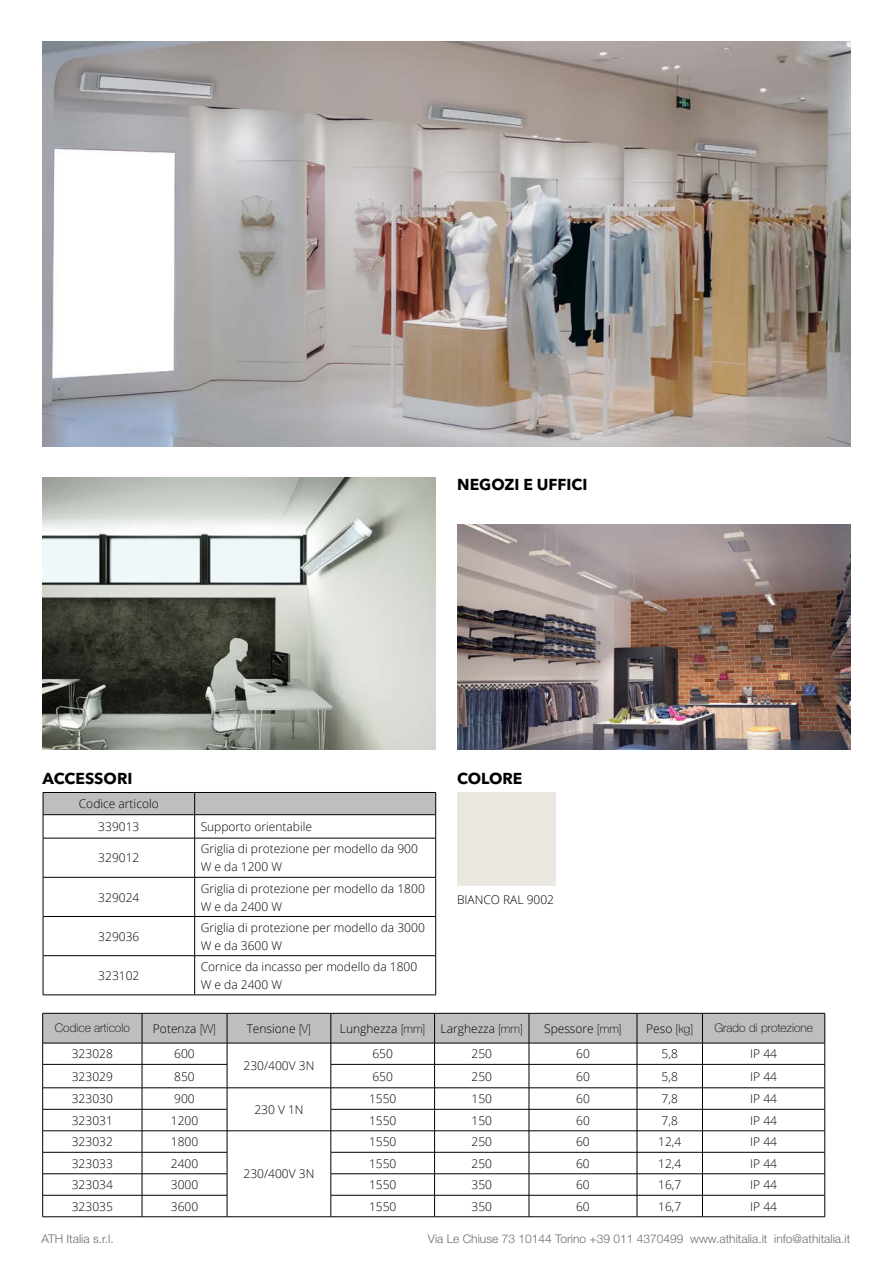
<style>
.page{position:relative;width:893px;height:1263px;background:#fff}
.page>*{position:absolute;margin:0;border:0;box-sizing:border-box;transform-origin:0 0}
.t1{font:700 15.75px "Avenir Next LT Pro";color:#000}
.t2{font:300 12px/18px "Open Sans";color:#000}
.t3{font:300 12px "Helvetica Neue LT Std";color:#6d6e71}
.t4{font:100 12px "Helvetica Neue LT Std";color:#000}
.s1{font-family:"Helvetica Neue LT Std";font-weight:100}
</style>
<div class="page">
<img style="left:457px;top:524px;width:394px;height:225px">
<svg style="left:42px;top:1013px;width:783px;height:203px"></svg>
<hr style="left:43px;top:1216px;width:99px;height:1px;background:#000">
<hr style="left:142px;top:1216px;width:85px;height:1px;background:#000">
<hr style="left:227px;top:1216px;width:104px;height:1px;background:#000">
<hr style="left:331px;top:1216px;width:104px;height:1px;background:#000">
<hr style="left:435px;top:1216px;width:94px;height:1px;background:#000">
<hr style="left:529px;top:1216px;width:108px;height:1px;background:#000">
<hr style="left:637px;top:1216px;width:65px;height:1px;background:#000">
<hr style="left:702px;top:1216px;width:123px;height:1px;background:#000">
<svg style="left:43px;top:792px;width:393px;height:46px"></svg>
<hr style="left:43px;top:838px;width:152px;height:1px;background:#000">
<hr style="left:43px;top:838px;width:1px;height:39px;background:#000">
<hr style="left:195px;top:838px;width:241px;height:1px;background:#000">
<hr style="left:194px;top:838px;width:1px;height:39px;background:#000">
<hr style="left:435px;top:838px;width:1px;height:39px;background:#000">
<hr style="left:43px;top:877px;width:152px;height:1px;background:#000">
<hr style="left:43px;top:877px;width:1px;height:39px;background:#000">
<hr style="left:195px;top:877px;width:241px;height:1px;background:#000">
<hr style="left:194px;top:877px;width:1px;height:39px;background:#000">
<hr style="left:435px;top:877px;width:1px;height:39px;background:#000">
<hr style="left:43px;top:916px;width:152px;height:1px;background:#000">
<hr style="left:43px;top:917px;width:1px;height:38px;background:#000">
<hr style="left:195px;top:916px;width:241px;height:1px;background:#000">
<hr style="left:194px;top:917px;width:1px;height:38px;background:#000">
<hr style="left:435px;top:917px;width:1px;height:38px;background:#000">
<hr style="left:43px;top:955px;width:152px;height:1px;background:#000">
<hr style="left:43px;top:956px;width:1px;height:39px;background:#000">
<hr style="left:195px;top:955px;width:241px;height:1px;background:#000">
<hr style="left:194px;top:956px;width:1px;height:39px;background:#000">
<hr style="left:435px;top:956px;width:1px;height:39px;background:#000">
<hr style="left:43px;top:994px;width:152px;height:1px;background:#000">
<hr style="left:195px;top:994px;width:241px;height:1px;background:#000">
<img style="left:43px;top:478px;width:393px;height:271px">
<img style="left:43px;top:41px;width:807px;height:406px">
<div style="left:457px;top:792px;width:99px;height:93px;background:#eae6e0"></div>
<h1 class="t1" style="left:457px;top:475px;width:132px">NEGOZI E UFFICI</h1>
<h1 class="t1" style="left:43px;top:768px;width:91px">ACCESSORI</h1>
<p class="t2" style="left:79px;top:792px;width:81px;line-height:22.8px;text-align:center">Codice articolo<br>339013</p>
<p class="t2" style="left:201px;top:817px;width:113px">Supporto orientabile</p>
<p class="t2" style="left:98px;top:849px;width:43px">329012</p>
<p class="t2" style="left:201px;top:840px;width:219px">Griglia di protezione per modello da 900<br>W e da 1200 W</p>
<p class="t2" style="left:98px;top:888px;width:43px">329024</p>
<p class="t2" style="left:201px;top:879px;width:226px">Griglia di protezione per modello da 1800<br>W e da 2400 W</p>
<p class="t2" style="left:98px;top:927px;width:43px">329036</p>
<p class="t2" style="left:201px;top:918px;width:226px">Griglia di protezione per modello da 3000<br>W e da 3600 W</p>
<p class="t2" style="left:98px;top:966px;width:43px">323102</p>
<p class="t2" style="left:201px;top:957px;width:218px">Cornice da incasso per modello da 1800<br>W e da 2400 W</p>
<h1 class="t1" style="left:457px;top:768px;width:67px">COLORE</h1>
<p class="t2" style="left:457px;top:890px;width:99px">BIANCO RAL 9002</p>
<p class="t4" style="left:55px;top:1021px;width:76px">Codice articolo</p>
<p class="t2" style="left:153px;top:1019px;width:65px">Potenza <span class="s1">[W]</span></p>
<p class="t2" style="left:247px;top:1019px;width:66px">Tensione <span class="s1">[V]</span></p>
<p class="t2" style="left:340px;top:1019px;width:87px">Lunghezza <span class="s1">[mm]</span></p>
<p class="t2" style="left:441px;top:1019px;width:84px">Larghezza <span class="s1">[mm]</span></p>
<p class="t2" style="left:544px;top:1019px;width:79px">Spessore <span class="s1">[mm]</span></p>
<p class="t2" style="left:646px;top:1019px;width:49px">Peso <span class="s1">[kg]</span></p>
<p class="t4" style="left:714px;top:1021px;width:100px">Grado di protezione</p>
<p class="t2" style="left:72px;top:1045px;width:43px">323028</p>
<p class="t2" style="left:174px;top:1045px;width:22px">600</p>
<p class="t2" style="left:244px;top:1056px;width:72px">230/400V 3N</p>
<p class="t2" style="left:372px;top:1045px;width:22px">650</p>
<p class="t2" style="left:471px;top:1045px;width:22px">250</p>
<p class="t2" style="left:576px;top:1045px;width:15px">60</p>
<p class="t2" style="left:662px;top:1045px;width:18px">5,8</p>
<p class="t2" style="left:750px;top:1045px;width:28px">IP 44</p>
<p class="t2" style="left:72px;top:1067px;width:43px">323029</p>
<p class="t2" style="left:174px;top:1067px;width:22px">850</p>
<p class="t2" style="left:372px;top:1067px;width:22px">650</p>
<p class="t2" style="left:471px;top:1067px;width:22px">250</p>
<p class="t2" style="left:576px;top:1067px;width:15px">60</p>
<p class="t2" style="left:662px;top:1067px;width:18px">5,8</p>
<p class="t2" style="left:750px;top:1067px;width:28px">IP 44</p>
<p class="t2" style="left:72px;top:1089px;width:43px">323030</p>
<p class="t2" style="left:174px;top:1089px;width:22px">900</p>
<p class="t2" style="left:254px;top:1100px;width:51px">230 V 1N</p>
<p class="t2" style="left:369px;top:1089px;width:29px">1550</p>
<p class="t2" style="left:471px;top:1089px;width:22px">150</p>
<p class="t2" style="left:576px;top:1089px;width:15px">60</p>
<p class="t2" style="left:662px;top:1089px;width:18px">7,8</p>
<p class="t2" style="left:750px;top:1089px;width:28px">IP 44</p>
<p class="t2" style="left:72px;top:1111px;width:43px">323031</p>
<p class="t2" style="left:171px;top:1111px;width:29px">1200</p>
<p class="t2" style="left:369px;top:1111px;width:29px">1550</p>
<p class="t2" style="left:471px;top:1111px;width:22px">150</p>
<p class="t2" style="left:576px;top:1111px;width:15px">60</p>
<p class="t2" style="left:662px;top:1111px;width:18px">7,8</p>
<p class="t2" style="left:750px;top:1111px;width:28px">IP 44</p>
<p class="t2" style="left:72px;top:1132px;width:43px">323032</p>
<p class="t2" style="left:171px;top:1132px;width:29px">1800</p>
<p class="t2" style="left:244px;top:1165px;width:72px">230/400V 3N</p>
<p class="t2" style="left:369px;top:1132px;width:29px">1550</p>
<p class="t2" style="left:471px;top:1132px;width:22px">250</p>
<p class="t2" style="left:576px;top:1132px;width:15px">60</p>
<p class="t2" style="left:658px;top:1132px;width:25px">12,4</p>
<p class="t2" style="left:750px;top:1132px;width:28px">IP 44</p>
<p class="t2" style="left:72px;top:1154px;width:43px">323033</p>
<p class="t2" style="left:171px;top:1154px;width:29px">2400</p>
<p class="t2" style="left:369px;top:1154px;width:29px">1550</p>
<p class="t2" style="left:471px;top:1154px;width:22px">250</p>
<p class="t2" style="left:576px;top:1154px;width:15px">60</p>
<p class="t2" style="left:658px;top:1154px;width:25px">12,4</p>
<p class="t2" style="left:750px;top:1154px;width:28px">IP 44</p>
<p class="t2" style="left:72px;top:1175px;width:43px">323034</p>
<p class="t2" style="left:171px;top:1175px;width:29px">3000</p>
<p class="t2" style="left:369px;top:1175px;width:29px">1550</p>
<p class="t2" style="left:471px;top:1175px;width:22px">350</p>
<p class="t2" style="left:576px;top:1175px;width:15px">60</p>
<p class="t2" style="left:658px;top:1175px;width:25px">16,7</p>
<p class="t2" style="left:750px;top:1175px;width:28px">IP 44</p>
<p class="t2" style="left:72px;top:1197px;width:43px">323035</p>
<p class="t2" style="left:171px;top:1197px;width:29px">3600</p>
<p class="t2" style="left:369px;top:1197px;width:29px">1550</p>
<p class="t2" style="left:471px;top:1197px;width:22px">350</p>
<p class="t2" style="left:576px;top:1197px;width:15px">60</p>
<p class="t2" style="left:658px;top:1197px;width:25px">16,7</p>
<p class="t2" style="left:750px;top:1197px;width:28px">IP 44</p>
<p class="t3" style="left:41px;top:1232px;width:74px">ATH Italia s.r.l.</p>
<p class="t3" style="left:428px;top:1232px;width:424px">Via Le Chiuse 73 10144 Torino +39 011 4370499 www.athitalia.it info@athitalia.it</p>
</div>
